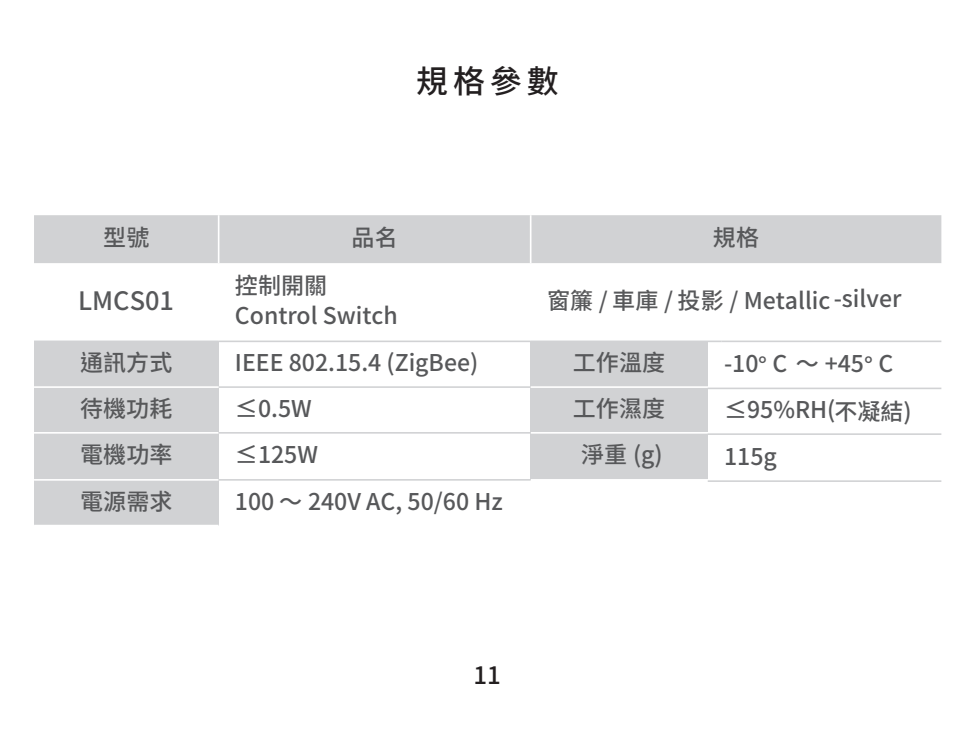
<style>
.page{position:relative;width:976px;height:749px;background:#fff}
.page>*{position:absolute;margin:0;border:0;box-sizing:border-box;transform-origin:0 0}
.t1{font:500 32px "Noto Sans CJ Ktc";color:#231f20}
.t2{font:500 25.2px "Noto Sans CJ Ktc";color:#57585a}
.t3{font:500 24px "Noto Sans CJ Ktc";color:#231f20}
.t4{font:500 23.2px "Noto Sans CJ Ktc";color:#57585a}
</style>
<div class="page">
<div style="left:34px;top:215px;width:907px;height:48px;background:#d1d2d4"></div>
<div style="left:34px;top:479px;width:184px;height:46px;background:#d1d2d4"></div>
<div style="left:530px;top:432px;width:177px;height:47px;background:#d1d2d4"></div>
<div style="left:34px;top:432px;width:184px;height:47px;background:#d1d2d4"></div>
<div style="left:530px;top:387px;width:177px;height:45px;background:#d1d2d4"></div>
<div style="left:34px;top:387px;width:184px;height:45px;background:#d1d2d4"></div>
<div style="left:530px;top:341px;width:177px;height:46px;background:#d1d2d4"></div>
<div style="left:34px;top:341px;width:184px;height:46px;background:#d1d2d4"></div>
<hr style="left:218px;top:215px;width:1px;height:48px;background:#fff">
<hr style="left:529px;top:215px;width:2px;height:48px;background:#fff">
<hr style="left:34px;top:340px;width:184px;height:2px;background:#d1d2d4">
<hr style="left:218px;top:340px;width:312px;height:2px;background:#d1d2d4">
<hr style="left:530px;top:340px;width:191px;height:2px;background:#d1d2d4">
<hr style="left:721px;top:340px;width:220px;height:2px;background:#d1d2d4">
<hr style="left:218px;top:386px;width:312px;height:2px;background:#d1d2d4">
<hr style="left:34px;top:386px;width:184px;height:2px;background:#fff">
<hr style="left:34px;top:432px;width:184px;height:1px;background:#fff">
<hr style="left:34px;top:479px;width:184px;height:1px;background:#fff">
<hr style="left:530px;top:432px;width:191px;height:1px;background:#fff">
<hr style="left:218px;top:432px;width:312px;height:1px;background:#d1d2d4">
<hr style="left:218px;top:479px;width:312px;height:1px;background:#d1d2d4">
<hr style="left:34px;top:524px;width:184px;height:2px;background:#fff">
<hr style="left:530px;top:386px;width:191px;height:2px;background:#fff">
<hr style="left:707px;top:387px;width:234px;height:2px;background:#d1d2d4">
<hr style="left:707px;top:433px;width:234px;height:2px;background:#d1d2d4">
<hr style="left:707px;top:480px;width:234px;height:2px;background:#d1d2d4">
<h1 class="t1" style="left:416px;top:63px;width:144px">規格參數</h1>
<p class="t4" style="left:103px;top:224px;width:48px">型號</p>
<p class="t4" style="left:351px;top:224px;width:48px">品名</p>
<p class="t4" style="left:712px;top:224px;width:48px">規格</p>
<p class="t2" style="left:78px;top:286px;width:97px">LMCS01</p>
<p class="t4" style="left:235px;top:273px;width:94px">控制開關</p>
<p class="t4" style="left:235px;top:302px;width:164px">Control Switch</p>
<p class="t4" style="left:547px;top:287px;width:356px">窗簾 / 車庫 / 投影 / Metallic -silver</p>
<p class="t4" style="left:80px;top:349px;width:94px">通訊方式</p>
<p class="t4" style="left:235px;top:349px;width:245px">IEEE 802.15.4 (ZigBee)</p>
<p class="t4" style="left:572px;top:349px;width:94px">工作溫度</p>
<p class="t4" style="left:723px;top:351px;width:171px">-10° C ～ +45° C</p>
<p class="t4" style="left:80px;top:395px;width:94px">待機功耗</p>
<p class="t4" style="left:235px;top:395px;width:78px">≤0.5W</p>
<p class="t4" style="left:572px;top:395px;width:94px">工作濕度</p>
<p class="t4" style="left:80px;top:441px;width:94px">電機功率</p>
<p class="t4" style="left:235px;top:441px;width:85px">≤125W</p>
<p class="t4" style="left:581px;top:441px;width:83px">淨重 (g)</p>
<p class="t4" style="left:723px;top:443px;width:54px">115g</p>
<p class="t4" style="left:80px;top:488px;width:94px">電源需求</p>
<p class="t4" style="left:235px;top:488px;width:269px">100 ～ 240V AC, 50/60 Hz</p>
<p class="t4" style="left:723px;top:396px;width:189px">≤95%RH(不凝結)</p>
<p class="t3" style="left:473px;top:661px;width:29px">11</p>
</div>
